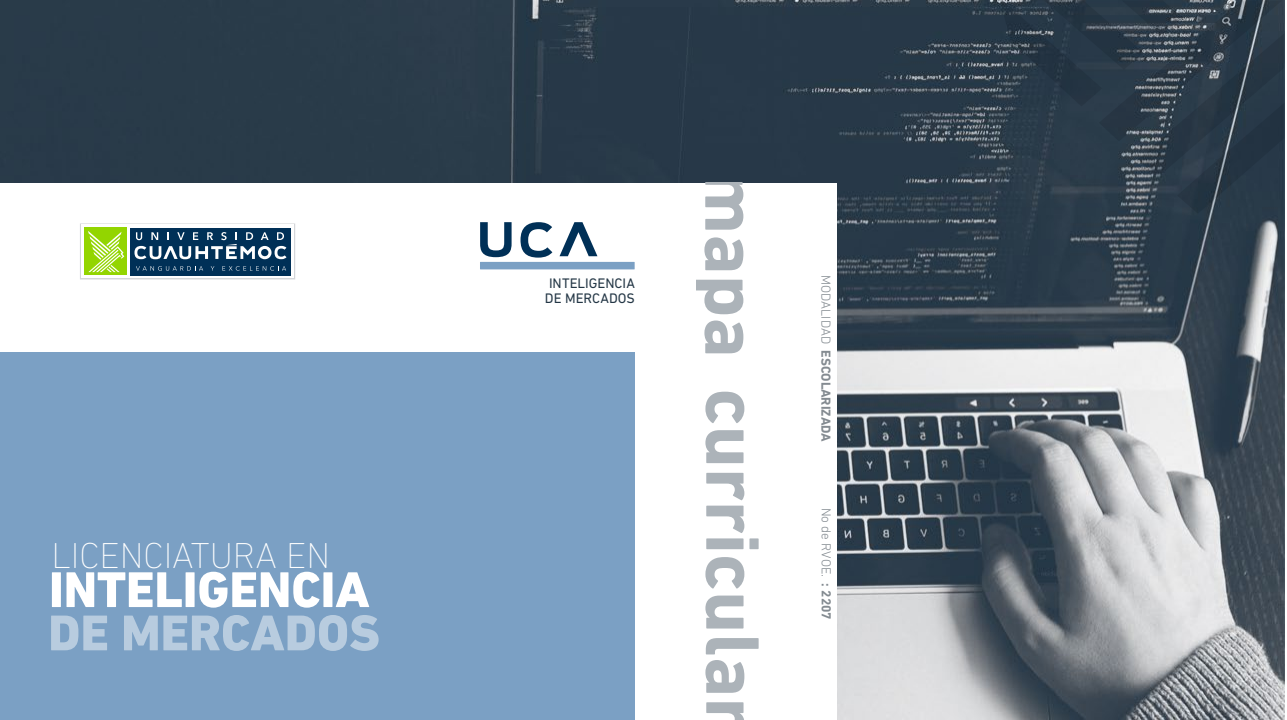
<style>
.page{position:relative;width:1287px;height:720px;background:#fff}
.page>*{position:absolute;margin:0;border:0;box-sizing:border-box;transform-origin:0 0}
.t1{font:700 77px "DIN Next LT Pro";color:#acb3b9}
.t2{font:800 51.1px "DIN Next LT Pro";color:#fff}
.t3{font:800 51.1px "DIN Next LT Pro";color:#b8ccdf}
.t4{font:200 36.7px "DIN Next LT Pro";color:#fff}
.t5{font:14.1px/14.9px "DIN Next LT Pro";color:#243746}
.t6{font:700 13.3px "DIN Next LT Pro";color:#848b91}
.t7{font:300 13.3px "DIN Next LT Pro";color:#848b91}
.s1{font-weight:300}
.s2{font-weight:700}
</style>
<div class="page">
<img style="left:0;top:0;width:1285px;height:720px">
<div style="left:0;top:183px;width:837px;height:537px;background:#fff"></div>
<svg style="left:1000px;top:0;width:284px;height:214px;background:#303f4d"></svg>
<svg style="left:80px;top:223px;width:215px;height:56px"></svg>
<div style="left:0;top:352px;width:635px;height:368px;background:#7ba0c4"></div>
<svg style="left:560px;top:222px;width:37px;height:34px"></svg>
<svg style="left:521px;top:222px;width:31px;height:36px"></svg>
<svg style="left:480px;top:222px;width:32px;height:35px"></svg>
<div style="left:480px;top:262px;width:155px;height:7px;background:#7ba0c4"></div>
<h3 class="t4" style="left:52px;top:535px;width:280px">LICENCIATURA EN</h3>
<h2 class="t2" style="left:49px;top:559px;width:322px">INTELIGENCIA</h2>
<h2 class="t3" style="left:48px;top:603px;width:333px">DE MERCADOS</h2>
<p class="t5" style="left:545px;top:275px;width:92px">INTELIGENCIA<br>DE MERCADOS</p>
<h1 class="t1" style="left:778px;top:169px;width:563px;rotate:90deg">mapa curricular</h1>
<p class="t6" style="left:834px;top:275px;width:168px;rotate:90deg"><span class="s1">MODALIDAD</span> ESCOLARIZADA</p>
<p class="t7" style="left:834px;top:508px;width:114px;rotate:90deg">No de RVOE. <span class="s2">: 2207</span></p>
</div>
